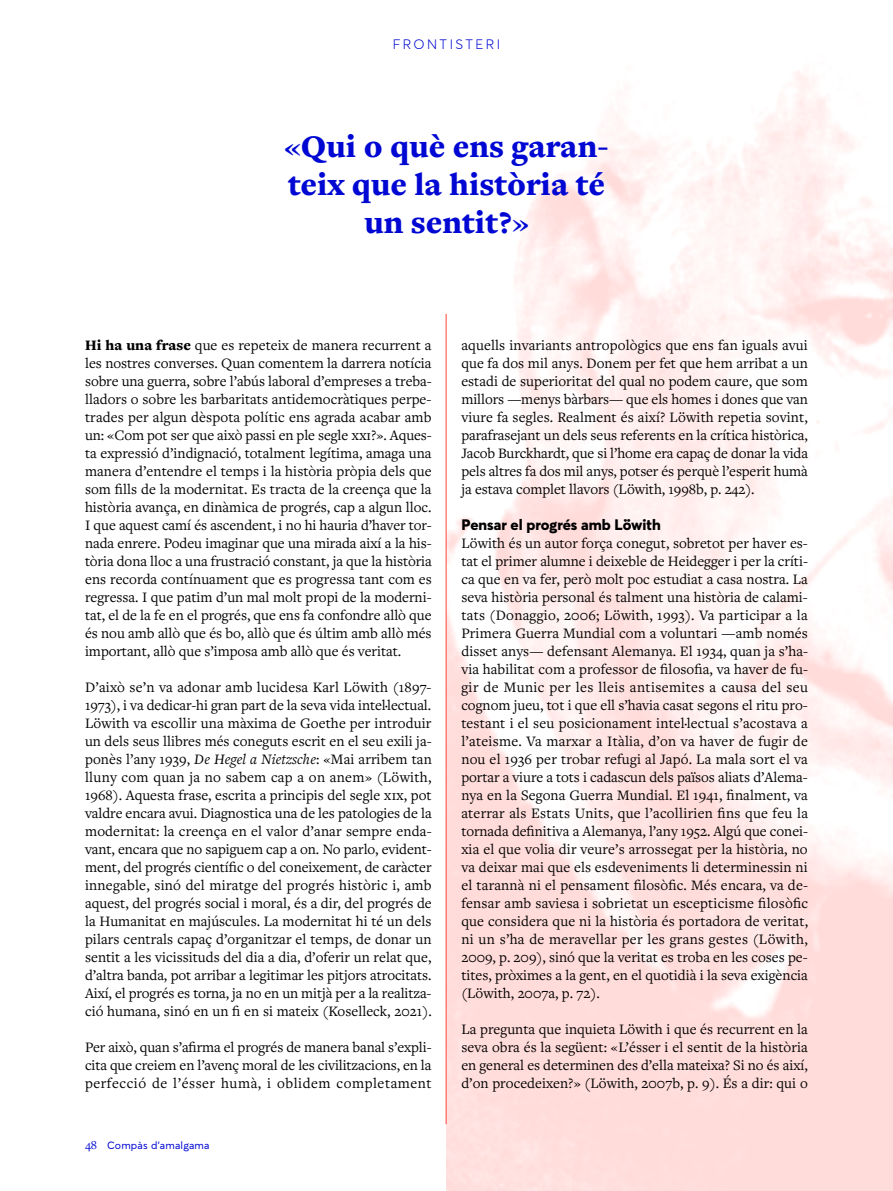
<style>
.page{position:relative;width:893px;height:1191px;background:#fff}
.page>*{position:absolute;margin:0;border:0;box-sizing:border-box;transform-origin:0 0}
.t1{font:900 32.85px/38.1px "Freight Text Pro";color:#0007d2;text-align:center}
.t2{font:15px/18px "Freight Text Pro";color:#000;text-align:justify}
.t3{font:800 15px "Averta";color:#000}
.t4{font:300 13.5px "Averta";letter-spacing:.18em;color:#0007d2}
.t5{font:10.5px "Averta";color:#0007d2}
.s1{font-weight:700}
.s2{font-weight:900}
.s3{font-style:italic}
.s4{font-family:"Freight Text Pro";font-size:12.75px}
</style>
<div class="page">
<hr style="left:446px;top:314px;width:1px;height:810px;background:#ff4438">
<p class="t4" style="left:393px;top:36px;width:109px">FRONTISTERI</p>
<h1 class="t1" style="left:284px;top:126px;width:325px"><span class="s1">«</span>Qui o què ens garan&shy;teix que la història té un sentit?<span class="s1">»</span></h1>
<p class="t2" style="left:85px;top:335px;width:348px"><span class="s2">Hi ha una frase</span> que es repeteix de manera recurrent a les nostres converses. Quan comentem la darrera notícia sobre una guerra, sobre l’abús laboral d’empreses a treba&shy;lladors o sobre les barbaritats antidemocràtiques perpe&shy;trades per algun dèspota polític ens agrada acabar amb un: «Com pot ser que això passi en ple segle xxi?». Aques&shy;ta expressió d’indignació, totalment legítima, amaga una manera d’entendre el temps i la història pròpia dels que som fills de la modernitat. Es tracta de la creença que la història avança, en dinàmica de progrés, cap a algun lloc.<br>I que aquest camí és ascendent, i no hi hauria d’haver tor&shy;nada enrere. Podeu imaginar que una mirada així a la his&shy;tòria dona lloc a una frustració constant, ja que la història ens recorda contínuament que es progressa tant com es regressa. I que patim d’un mal molt propi de la moderni&shy;tat, el de la fe en el progrés, que ens fa confondre allò que és nou amb allò que és bo, allò que és últim amb allò més important, allò que s’imposa amb allò que és veritat.</p>
<p class="t2" style="left:85px;top:677px;width:348px">D’això se’n va adonar amb lucidesa Karl Löwith (1897- 1973), i va dedicar-hi gran part de la seva vida intel·lectual.<br>Löwith va escollir una màxima de Goethe per introduir un dels seus llibres més coneguts escrit en el seu exili ja&shy;ponès l’any 1939, <span class="s3">De Hegel a Nietzsche</span>: «Mai arribem tan lluny com quan ja no sabem cap a on anem» (Löwith, 1968). Aquesta frase, escrita a principis del segle xix, pot valdre encara avui. Diagnostica una de les patologies de la modernitat: la creença en el valor d’anar sempre enda&shy;vant, encara que no sapiguem cap a on. No parlo, evident&shy;ment, del progrés científic o del coneixement, de caràcter innegable, sinó del miratge del progrés històric i, amb aquest, del progrés social i moral, és a dir, del progrés de la Humanitat en majúscules. La modernitat hi té un dels pilars centrals capaç d’organitzar el temps, de donar un sentit a les vicissituds del dia a dia, d’oferir un relat que, d’altra banda, pot arribar a legitimar les pitjors atrocitats.<br>Així, el progrés es torna, ja no en un mitjà per a la realitza&shy;ció humana, sinó en un fi en si mateix (Koselleck, 2021).</p>
<p class="t2" style="left:85px;top:1037px;width:348px">Per això, quan s’afirma el progrés de manera banal s’expli&shy;cita que creiem en l’avenç moral de les civilitzacions, en la perfecció de l’ésser humà, i oblidem completament</p>
<p class="t5" style="left:85px;top:1138px;width:126px"><span class="s4">48</span> Compàs d’amalgama</p>
<p class="t2" style="left:461px;top:335px;width:348px">aquells invariants antropològics que ens fan iguals avui que fa dos mil anys. Donem per fet que hem arribat a un estadi de superioritat del qual no podem caure, que som millors —menys bàrbars— que els homes i dones que van viure fa segles. Realment és així? Löwith repetia sovint, parafrasejant un dels seus referents en la crítica històrica, Jacob Burckhardt, que si l’home era capaç de donar la vida pels altres fa dos mil anys, potser és perquè l’esperit humà ja estava complet llavors (Löwith, 1998b, p. 242).</p>
<p class="t3" style="left:461px;top:515px;width:201px">Pensar el progrés amb Löwith</p>
<p class="t2" style="left:461px;top:533px;width:348px">Löwith és un autor força conegut, sobretot per haver es&shy;tat el primer alumne i deixeble de Heidegger i per la críti&shy;ca que en va fer, però molt poc estudiat a casa nostra. La seva història personal és talment una història de calami&shy;tats (Donaggio, 2006; Löwith, 1993). Va participar a la Primera Guerra Mundial com a voluntari —amb només disset anys— defensant Alemanya. El 1934, quan ja s’ha&shy;via habilitat com a professor de filosofia, va haver de fu&shy;gir de Munic per les lleis antisemites a causa del seu cognom jueu, tot i que ell s’havia casat segons el ritu pro&shy;testant i el seu posicionament intel·lectual s’acostava a l’ateisme. Va marxar a Itàlia, d’on va haver de fugir de nou el 1936 per trobar refugi al Japó. La mala sort el va portar a viure a tots i cadascun dels països aliats d’Alema&shy;nya en la Segona Guerra Mundial. El 1941, finalment, va aterrar als Estats Units, que l’acollirien fins que feu la tornada definitiva a Alemanya, l’any 1952. Algú que conei&shy;xia el que volia dir veure’s arrossegat per la història, no va deixar mai que els esdeveniments li determinessin ni el tarannà ni el pensament filosòfic. Més encara, va de&shy;fensar amb saviesa i sobrietat un escepticisme filosòfic que considera que ni la història és portadora de veritat, ni un s’ha de meravellar per les grans gestes (Löwith, 2009, p. 209), sinó que la veritat es troba en les coses pe&shy;tites, pròximes a la gent, en el quotidià i la seva exigència (Löwith, 2007a, p. 72).</p>
<p class="t2" style="left:461px;top:1019px;width:348px">La pregunta que inquieta Löwith i que és recurrent en la seva obra és la següent: «L’ésser i el sentit de la història en general es determinen des d’ella mateixa? Si no és així, d’on procedeixen?» (Löwith, 2007b, p. 9). És a dir: qui o</p>
</div>
